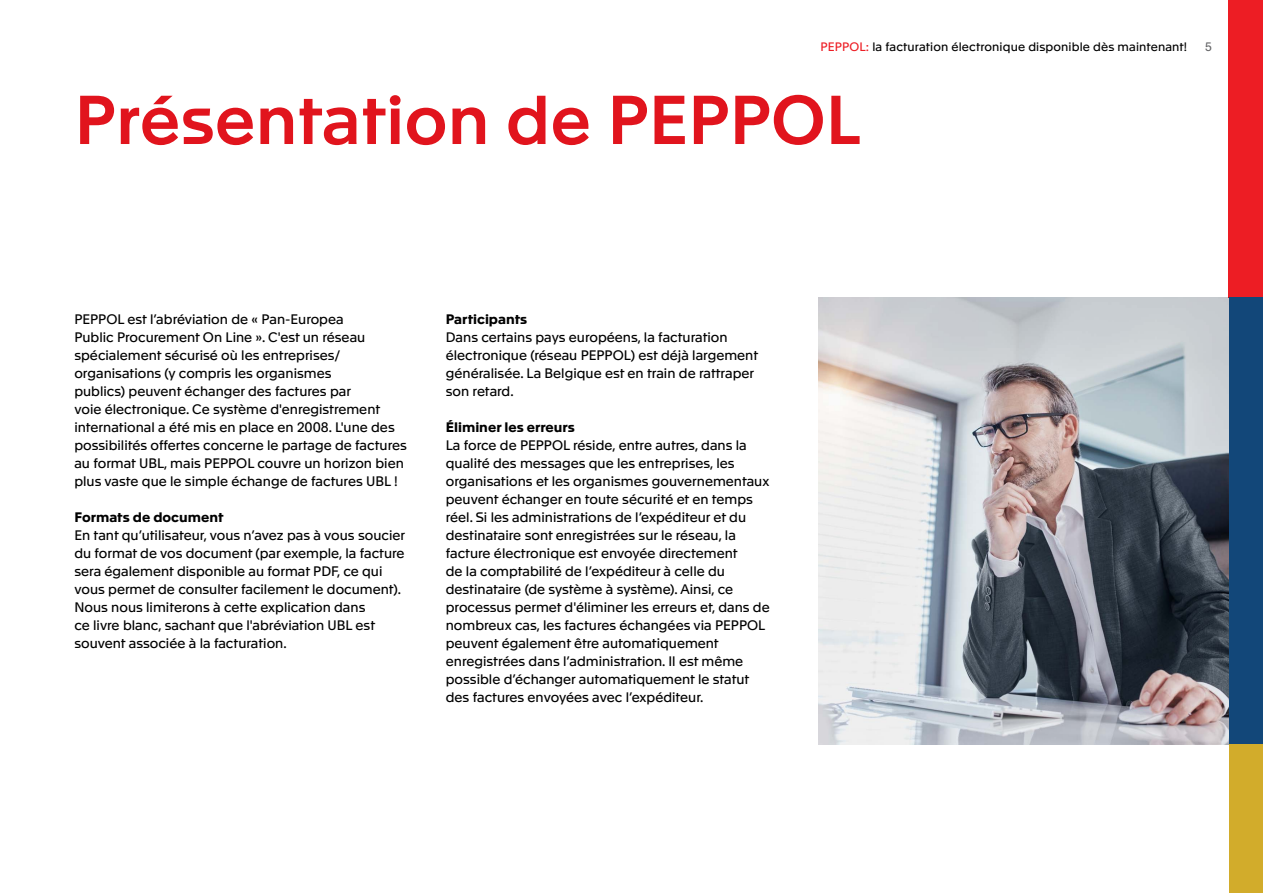
<style>
.page{position:relative;width:1263px;height:893px;background:#fff}
.page>*{position:absolute;margin:0;border:0;box-sizing:border-box;transform-origin:0 0}
.t1{font:500 67.5px "Apax";color:#e1141d}
.t2{font:13.5px/18px "Apax";color:#000}
.t3{font:700 13.5px "Apax";color:#000}
.t4{font:12px "Apax";letter-spacing:.01em;color:#000}
.t5{font:12px "Apax";color:#636466}
.s1{color:#ed1d24}
</style>
<div class="page">
<img style="left:819px;top:298px;width:409px;height:446px">
<div style="left:1228px;top:0;width:35px;height:298px;background:#ed1d24"></div>
<div style="left:1228px;top:298px;width:35px;height:446px;background:#124779"></div>
<div style="left:1228px;top:744px;width:35px;height:149px;background:#d2ac2b"></div>
<p class="t4" style="left:820px;top:38px;width:368px"><span class="s1">PEPPOL:</span> la facturation électronique disponible dès maintenant!</p>
<p class="t5" style="left:1205px;top:38px;width:8px">5</p>
<h1 class="t1" style="left:74px;top:71px;width:788px">Présentation de PEPPOL</h1>
<p class="t2" style="left:74px;top:309px;width:334px">PEPPOL est l’abréviation de « Pan-Europea<br>Public Procurement On Line ». C'est un réseau spécialement sécurisé où les entreprises/ organisations (y compris les organismes<br>publics) peuvent échanger des factures par<br>voie électronique. Ce système d'enregistrement international a été mis en place en 2008. L'une des possibilités offertes concerne le partage de factures au format UBL, mais PEPPOL couvre un horizon bien plus vaste que le simple échange de factures UBL !</p>
<p class="t3" style="left:74px;top:507px;width:151px">Formats de document</p>
<p class="t2" style="left:74px;top:525px;width:332px">En tant qu’utilisateur, vous n’avez pas à vous soucier du format de vos document (par exemple, la facture sera également disponible au format PDF, ce qui vous permet de consulter facilement le document).<br>Nous nous limiterons à cette explication dans<br>ce livre blanc, sachant que l'abréviation UBL est souvent associée à la facturation.</p>
<p class="t3" style="left:446px;top:309px;width:83px">Participants</p>
<p class="t2" style="left:446px;top:327px;width:314px">Dans certains pays européens, la facturation électronique (réseau PEPPOL) est déjà largement généralisée. La Belgique est en train de rattraper son retard.</p>
<p class="t3" style="left:446px;top:417px;width:131px">Éliminer les erreurs</p>
<p class="t2" style="left:446px;top:435px;width:325px">La force de PEPPOL réside, entre autres, dans la qualité des messages que les entreprises, les organisations et les organismes gouvernementaux peuvent échanger en toute sécurité et en temps réel. Si les administrations de l’expéditeur et du destinataire sont enregistrées sur le réseau, la facture électronique est envoyée directement<br>de la comptabilité de l’expéditeur à celle du destinataire (de système à système). Ainsi, ce processus permet d'éliminer les erreurs et, dans de nombreux cas, les factures échangées via PEPPOL peuvent également être automatiquement enregistrées dans l’administration. Il est même possible d’échanger automatiquement le statut des factures envoyées avec l’expéditeur.</p>
</div>
